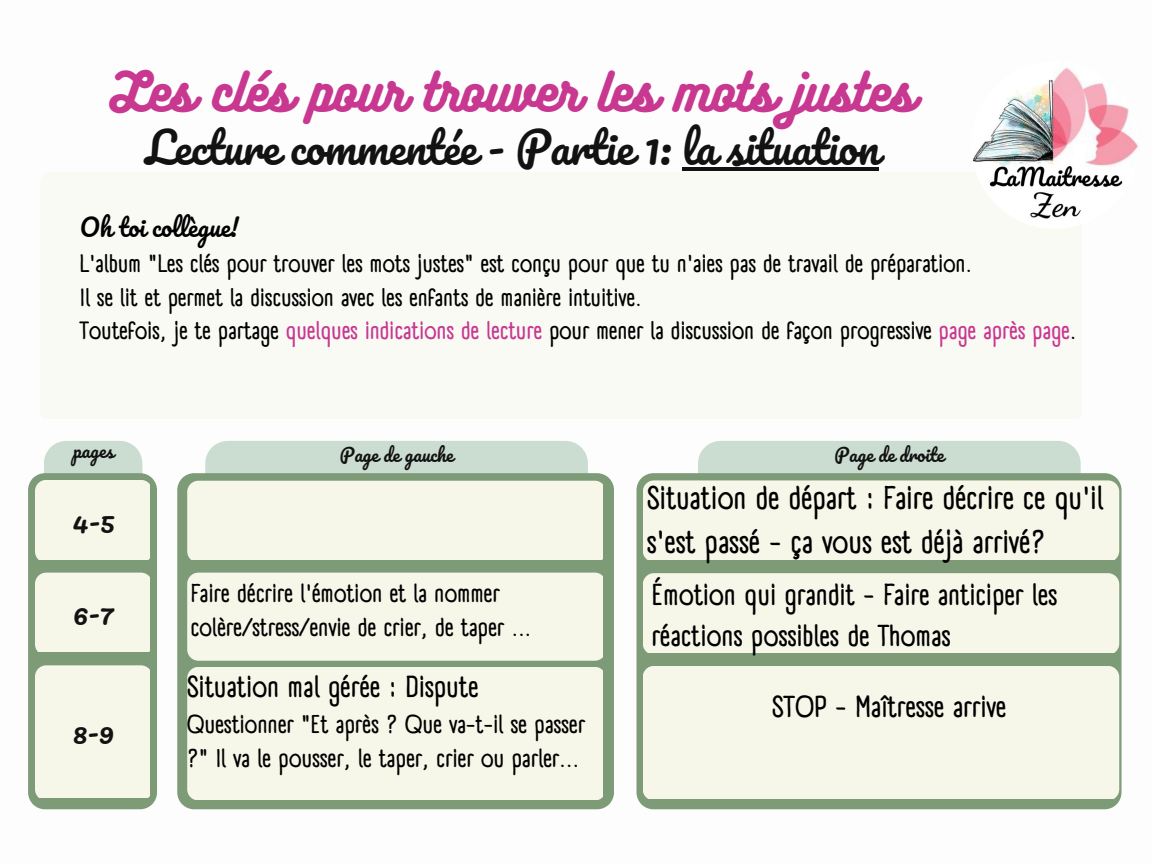
<style>
.page{position:relative;width:1152px;height:864px;background:#fff}
.page>*{position:absolute;margin:0;border:0;box-sizing:border-box;transform-origin:0 0}
.t1{font:48px "Bukhari Script";letter-spacing:-.01em;color:#c83790}
.t2{font:43.5px "Pacifico";letter-spacing:-.01em;color:#121212}
.t3{font:700 32.1px/43.7px "A Day Without Sun Text";color:#000}
.t4{font:700 29.7px/40.5px "A Day Without Sun Text";color:#000}
.t5{font:28.5px "Pacifico";color:#121212}
.t6{font:700 25.2px/34.3px "A Day Without Sun Text";color:#000}
.t7{font:700 24.45px/33.8px "A Day Without Sun Text";color:#000}
.t8{font:24.45px "Pacifico";color:#000}
.t9{font:18.15px "Pacifico";color:#121212}
.s1{color:#c83790}
</style>
<div class="page">
<div style="left:205px;top:441px;width:383px;height:326px;background:#cbddd1;border-radius:22px"></div>
<div style="left:698px;top:441px;width:383px;height:326px;background:#cbddd1;border-radius:22px"></div>
<svg style="left:28px;top:476px;width:129px;height:333px;background:#819e7a"></svg>
<svg style="left:177px;top:473px;width:437px;height:336px;background:#84a07d"></svg>
<svg style="left:637px;top:473px;width:485px;height:336px;background:#819e7a"></svg>
<img style="left:971px;top:61px;width:168px;height:168px;border-radius:50%">
<hr style="left:682px;top:167px;width:197px;height:4px;background:#121212">
<div style="left:187px;top:481px;width:415px;height:79px;background:#f6f6e9"></div>
<div style="left:187px;top:573px;width:415px;height:88px;background:#f6f6e9"></div>
<div style="left:187px;top:667px;width:415px;height:132px;background:#f6f6e9"></div>
<div style="left:643px;top:480px;width:476px;height:80px;background:#f6f6e9"></div>
<div style="left:643px;top:573px;width:476px;height:80px;background:#f6f6e9"></div>
<div style="left:643px;top:666px;width:476px;height:132px;background:#f6f6e9"></div>
<svg style="left:35px;top:441px;width:115px;height:357px;background:#e7ebdc"></svg>
<h1 class="t1" style="left:110px;top:61px;width:807px">Les clés pour trouver les mots justes</h1>
<h2 class="t2" style="left:146px;top:124px;width:735px">Lecture commentée - Partie 1: la situation</h2>
<p class="t8" style="left:80px;top:214px;width:160px">Oh toi collègue!</p>
<p class="t7" style="left:80px;top:247px;width:998px">L'album "Les clés pour trouver les mots justes" est conçu pour que tu n'aies pas de travail de préparation.<br>Il se lit et permet la discussion avec les enfants de manière intuitive.<br>Toutefois, je te partage <span class="s1">quelques indications de lecture</span> pour mener la discussion de façon progressive <span class="s1">page après page</span>.</p>
<p class="t9" style="left:73px;top:441px;width:42px">pages</p>
<p class="t9" style="left:340px;top:445px;width:115px">Page de gauche</p>
<p class="t9" style="left:835px;top:445px;width:111px">Page de droite</p>
<p class="t5" style="left:72px;top:506px;width:44px">4-5</p>
<p class="t5" style="left:73px;top:599px;width:43px">6-7</p>
<p class="t5" style="left:73px;top:718px;width:43px">8-9</p>
<h3 class="t3" style="left:647px;top:477px;width:458px">Situation de départ : Faire décrire ce qu'il s'est passé - ça vous est déjà arrivé?</h3>
<p class="t6" style="left:191px;top:576px;width:342px">Faire décrire l'émotion et la nommer colère/stress/envie de crier, de taper ...</p>
<p class="t4" style="left:652px;top:575px;width:408px">Émotion qui grandit - Faire anticiper les réactions possibles de Thomas</p>
<p class="t4" style="left:187px;top:666px;width:293px">Situation mal gérée : Dispute</p>
<p class="t6" style="left:187px;top:706px;width:400px;line-height:34.8px">Questionner "Et après ? Que va-t-il se passer ?" Il va le pousser, le taper, crier ou parler...</p>
<p class="t4" style="left:772px;top:687px;width:236px">STOP - Maîtresse arrive</p>
</div>
